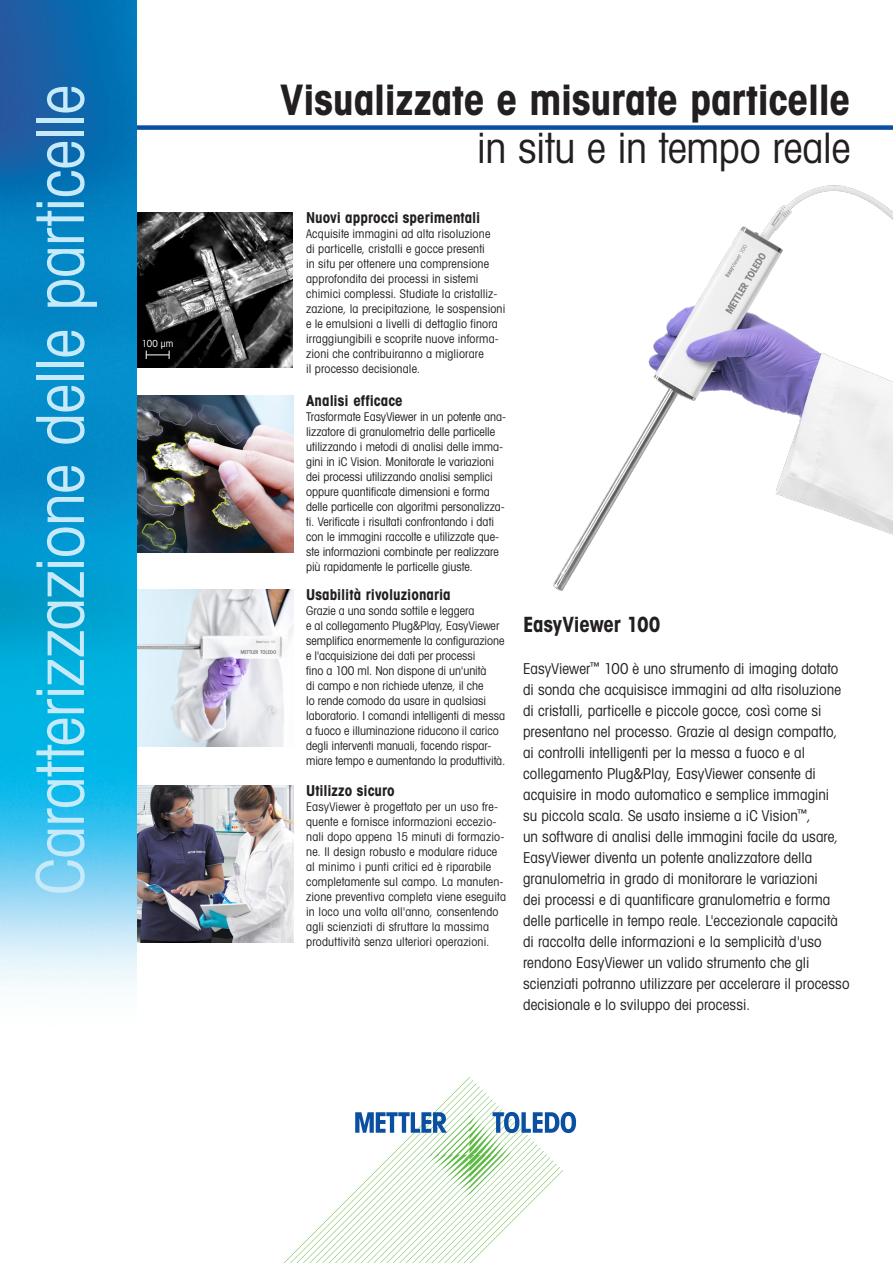
<style>
.page{position:relative;width:893px;height:1263px;background:#fff}
.page>*{position:absolute;margin:0;border:0;box-sizing:border-box;transform-origin:0 0}
.t1{font:66px "Avant Gardefor MT Bk";letter-spacing:-.015em;color:#c6eafa}
._02_2_headline_book{font:42px/48px "Avant Gardefor MT Bd";letter-spacing:-.01em;color:#231f20;text-align:right}
._03_subhead_14_pt{font:21px "Avant Gardefor MT Bd";letter-spacing:-.01em;color:#231f20}
._04_running_text_10_14_pt{font:15px/21px "Avant Gardefor MT Bk";letter-spacing:.005em;color:#231f20}
.Bildlegende_linksbündig{font:15px "Avant Gardefor MT Bd";color:#231f20}
._12_Running_Subhead_10_14{font:15px "Avant Gardefor MT Bd";color:#231f20}
.Lauf10_14{font:15px "Avant Gardefor MT Bd";color:#231f20}
.Lauf10_14-2{font:12px/15px "Avant Gardefor MT Bk";letter-spacing:.005em;color:#231f20}
._06_captions{font:12px/15px "Avant Gardefor MT Bk";color:#231f20}
._14_Captions_8_10{font:12px/15px "Avant Gardefor MT Bk";letter-spacing:.015em;color:#231f20}
.t2{font:9.75px "Avant Gardefor MT Bk";color:#fff}
.s1{font-family:"Avant Gardefor MT Bk"}
</style>
<div class="page">
<img style="left:553px;top:185px;width:340px;height:406px">
<div style="left:111px;top:125px;width:782px;height:5px;background:#0a4fa2"></div>
<svg style="left:284px;top:1077px;width:292px;height:186px"></svg>
<img style="left:136px;top:589px;width:157px;height:158px">
<img style="left:136px;top:785px;width:157px;height:158px">
<img style="left:136px;top:395px;width:157px;height:157px">
<img style="left:136px;top:213px;width:157px;height:155px">
<div style="left:150px;top:333px;width:44px;height:32px;background:#231f20;opacity:.75"></div>
<svg style="left:146px;top:351px;width:24px;height:8px"></svg>
<img style="left:0;top:0;width:136px;height:986px">
<p class="t1" style="left:19px;top:895px;width:811px;rotate:-90deg">Caratterizzazione delle particelle</p>
<p class="t2" style="left:142px;top:338px;width:33px">100 µm</p>
<p class="_02_2_headline_book" style="left:280px;top:75px;width:572px">Visualizzate e misurate particelle <span class="s1">in situ e in tempo reale</span></p>
<p class="_12_Running_Subhead_10_14" style="left:306px;top:208px;width:176px">Nuovi approcci sperimentali</p>
<p class="_14_Captions_8_10" style="left:306px;top:226px;width:201px">Acquisite immagini ad alta risoluzione<br>di particelle, cristalli e gocce presenti<br>in situ per ottenere una comprensione approfondita dei processi in sistemi chimici complessi. Studiate la cristalliz&shy;zazione, la precipitazione, le sospensioni e le emulsioni a livelli di dettaglio finora irraggiungibili e scoprite nuove informa&shy;zioni che contribuiranno a migliorare<br>il processo decisionale.</p>
<p class="Bildlegende_linksbündig" style="left:306px;top:391px;width:98px">Analisi efficace</p>
<p class="Lauf10_14-2" style="left:306px;top:409px;width:201px">Trasformate EasyViewer in un potente ana&shy;lizzatore di granulometria delle particelle utilizzando i metodi di analisi delle imma&shy;gini in iC Vision. Monitorate le variazioni dei processi utilizzando analisi semplici oppure quantificate dimensioni e forma delle particelle con algoritmi personalizza&shy;ti. Verificate i risultati confrontando i dati con le immagini raccolte e utilizzate que&shy;ste informazioni combinate per realizzare più rapidamente le particelle giuste.</p>
<p class="Bildlegende_linksbündig" style="left:306px;top:585px;width:146px">Usabilità rivoluzionaria</p>
<p class="_06_captions" style="left:306px;top:603px;width:201px">Grazie a una sonda sottile e leggera<br>e al collegamento Plug&amp;Play, EasyViewer semplifica enormemente la configurazione e l'acquisizione dei dati per processi<br>fino a 100 ml. Non dispone di un'unità<br>di campo e non richiede utenze, il che<br>lo rende comodo da usare in qualsiasi laboratorio. I comandi intelligenti di messa a fuoco e illuminazione riducono il carico degli interventi manuali, facendo rispar&shy;miare tempo e aumentando la produttività.</p>
<p class="Lauf10_14" style="left:306px;top:781px;width:90px">Utilizzo sicuro</p>
<p class="Lauf10_14-2" style="left:306px;top:799px;width:201px">EasyViewer è progettato per un uso fre&shy;quente e fornisce informazioni eccezio&shy;nali dopo appena 15 minuti di formazio&shy;ne. Il design robusto e modulare riduce al minimo i punti critici ed è riparabile completamente sul campo. La manuten&shy;zione preventiva completa viene eseguita in loco una volta all'anno, consentendo agli scienziati di sfruttare la massima produttività senza ulteriori operazioni.</p>
<p class="_03_subhead_14_pt" style="left:523px;top:611px;width:139px">EasyViewer 100</p>
<p class="_04_running_text_10_14_pt" style="left:523px;top:658px;width:328px">EasyViewer<sup>™</sup> 100 è uno strumento di imaging dotato di sonda che acquisisce immagini ad alta risoluzione di cristalli, particelle e piccole gocce, così come si presentano nel processo. Grazie al design compatto, ai controlli intelligenti per la messa a fuoco e al collegamento Plug&amp;Play, EasyViewer consente di acquisire in modo automatico e semplice immagini<br>su piccola scala. Se usato insieme a iC Vision<sup>™</sup>,<br>un software di analisi delle immagini facile da usare, EasyViewer diventa un potente analizzatore della granulometria in grado di monitorare le variazioni<br>dei processi e di quantificare granulometria e forma delle particelle in tempo reale. L'eccezionale capacità di raccolta delle informazioni e la semplicità d'uso rendono EasyViewer un valido strumento che gli scienziati potranno utilizzare per accelerare il processo decisionale e lo sviluppo dei processi.</p>
</div>
